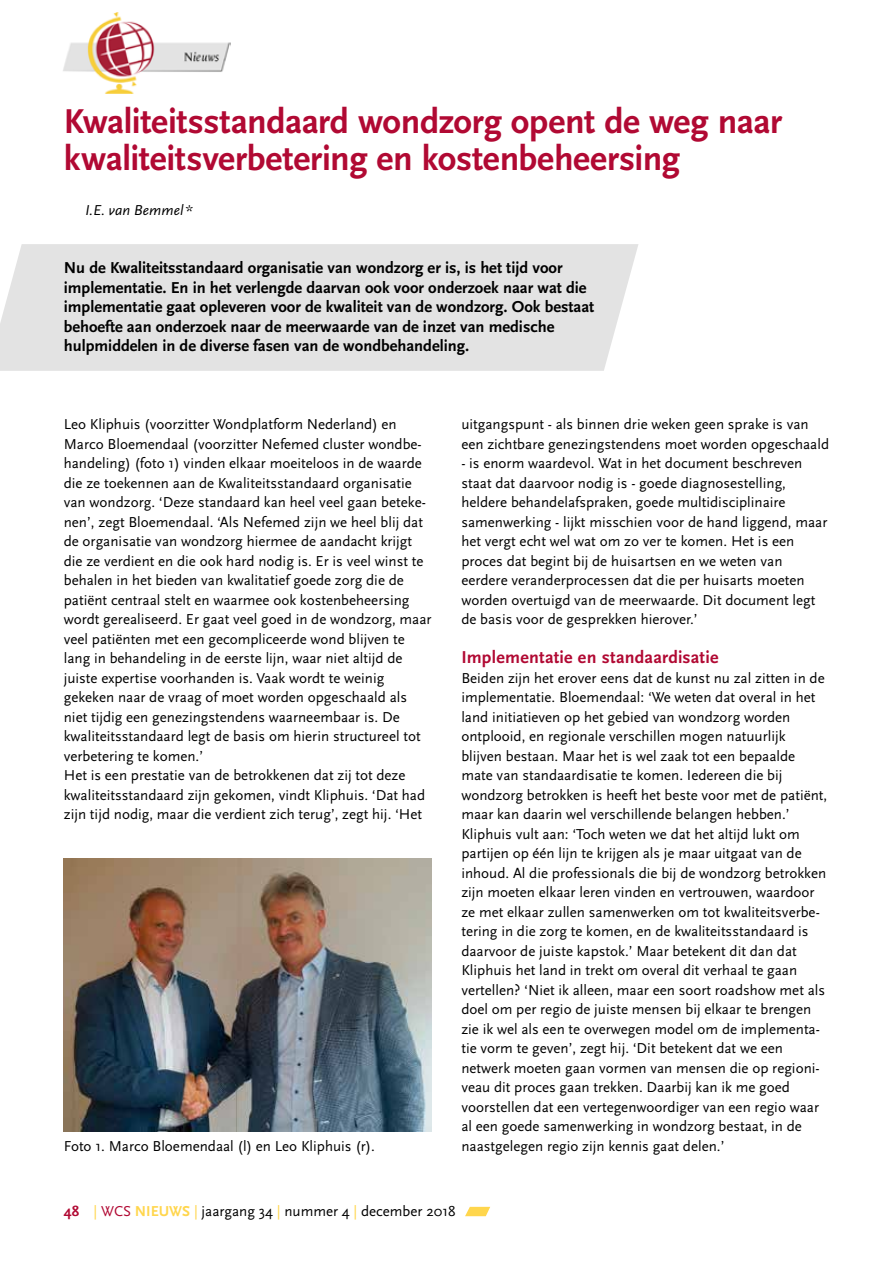
<style>
.page{position:relative;width:893px;height:1263px;background:#fff}
.page>*{position:absolute;margin:0;border:0;box-sizing:border-box;transform-origin:0 0}
.t1{font:700 36px/37.5px "Scala Sans";letter-spacing:-.01em;color:#b10933}
.t2{font:700 18px "Scala Sans";letter-spacing:.01em;color:#b10933}
.t3{font:700 16.5px/19.5px "Scala Sans";color:#000}
.t4{font:15px/19.5px "Scala Sans";color:#000}
.t5{font:italic 15px "Scala Sans";color:#000}
.s1{font-weight:700;color:#b10933}
.s2{color:#ffd64d}
.s3{color:#b10933}
.s4{font-weight:700;color:#ffd64d}
</style>
<div class="page">
<svg style="left:465px;top:1207px;width:25px;height:9px"></svg>
<div style="left:0;top:244px;width:638px;height:127px;background:#e3e3e3"></div>
<img style="left:63px;top:12px;width:167px;height:82px">
<img style="left:64px;top:858px;width:368px;height:273px">
<h1 class="t1" style="left:64px;top:103px;width:720px">Kwaliteitsstandaard wondzorg opent de weg naar kwaliteitsverbetering en kostenbeheersing</h1>
<p class="t5" style="left:85px;top:202px;width:109px">I.E. van Bemmel *</p>
<p class="t3" style="left:64px;top:259px;width:532px">Nu de Kwaliteitsstandaard organisatie van wondzorg er is, is het tijd voor implementatie. En in het verlengde daarvan ook voor onderzoek naar wat die implementatie gaat opleveren voor de kwaliteit van de wondzorg. Ook bestaat behoefte aan onderzoek naar de meerwaarde van de inzet van medische hulpmiddelen in de diverse fasen van de wondbehandeling.</p>
<p class="t4" style="left:64px;top:415px;width:369px">Leo Kliphuis (voorzitter Wondplatform Nederland) en Marco Bloemendaal (voorzitter Nefemed cluster wondbe&shy;handeling) (foto 1) vinden elkaar moeiteloos in de waarde die ze toekennen aan de Kwaliteitsstandaard organisatie van wondzorg. ‘Deze standaard kan heel veel gaan beteke&shy;nen’, zegt Bloemendaal. ‘Als Nefemed zijn we heel blij dat de organisatie van wondzorg hiermee de aandacht krijgt die ze verdient en die ook hard nodig is. Er is veel winst te behalen in het bieden van kwalitatief goede zorg die de patiënt centraal stelt en waarmee ook kostenbeheersing wordt gerealiseerd. Er gaat veel goed in de wondzorg, maar veel patiënten met een gecompliceerde wond blijven te lang in behandeling in de eerste lijn, waar niet altijd de juiste expertise voorhanden is. Vaak wordt te weinig gekeken naar de vraag of moet worden opgeschaald als niet tijdig een genezingstendens waarneembaar is. De kwaliteitsstandaard legt de basis om hierin structureel tot verbetering te komen.’<br>Het is een prestatie van de betrokkenen dat zij tot deze kwaliteitsstandaard zijn gekomen, vindt Kliphuis. ‘Dat had zijn tijd nodig, maar die verdient zich terug’, zegt hij. ‘Het</p>
<p class="t4" style="left:461px;top:415px;width:369px">uitgangspunt - als binnen drie weken geen sprake is van een zichtbare genezingstendens moet worden opgeschaald</p>
<p class="t4" style="left:461px;top:454px;width:368px">- is enorm waardevol. Wat in het document beschreven staat dat daarvoor nodig is - goede diagnosestelling, heldere behandelafspraken, goede multidisciplinaire samenwerking - lijkt misschien voor de hand liggend, maar het vergt echt wel wat om zo ver te komen. Het is een proces dat begint bij de huisartsen en we weten van eerdere veranderprocessen dat die per huisarts moeten worden overtuigd van de meerwaarde. Dit document legt de basis voor de gesprekken hierover.’</p>
<p class="t2" style="left:461px;top:648px;width:259px">Implementatie en standaardisatie</p>
<p class="t4" style="left:461px;top:668px;width:367px">Beiden zijn het erover eens dat de kunst nu zal zitten in de implementatie. Bloemendaal: ‘We weten dat overal in het land initiatieven op het gebied van wondzorg worden ontplooid, en regionale verschillen mogen natuurlijk blijven bestaan. Maar het is wel zaak tot een bepaalde mate van standaardisatie te komen. Iedereen die bij wondzorg betrokken is heeft het beste voor met de patiënt, maar kan daarin wel verschillende belangen hebben.’ Kliphuis vult aan: ‘Toch weten we dat het altijd lukt om partijen op één lijn te krijgen als je maar uitgaat van de inhoud. Al die professionals die bij de wondzorg betrokken zijn moeten elkaar leren vinden en vertrouwen, waardoor ze met elkaar zullen samenwerken om tot kwaliteitsverbe&shy;tering in die zorg te komen, en de kwaliteitsstandaard is daarvoor de juiste kapstok.’ Maar betekent dit dan dat Kliphuis het land in trekt om overal dit verhaal te gaan vertellen? ‘Niet ik alleen, maar een soort roadshow met als doel om per regio de juiste mensen bij elkaar te brengen zie ik wel als een te overwegen model om de implementa&shy;tie vorm te geven’, zegt hij. ‘Dit betekent dat we een netwerk moeten gaan vormen van mensen die op regioni&shy;veau dit proces gaan trekken. Daarbij kan ik me goed voorstellen dat een vertegenwoordiger van een regio waar al een goede samenwerking in wondzorg bestaat, in de</p>
<p class="t4" style="left:64px;top:1136px;width:313px">Foto 1. Marco Bloemendaal (l) en Leo Kliphuis (r).</p>
<p class="t4" style="left:461px;top:1136px;width:265px">naastgelegen regio zijn kennis gaat delen.’</p>
<p class="t4" style="left:64px;top:1202px;width:393px"><span class="s1">48</span> <span class="s2">|</span> <span class="s3">WCS</span> <span class="s4">NIEUWS</span> <span class="s2">|</span> jaargang 34 <span class="s2">|</span> nummer 4 <span class="s2">|</span> december 2018</p>
</div>
